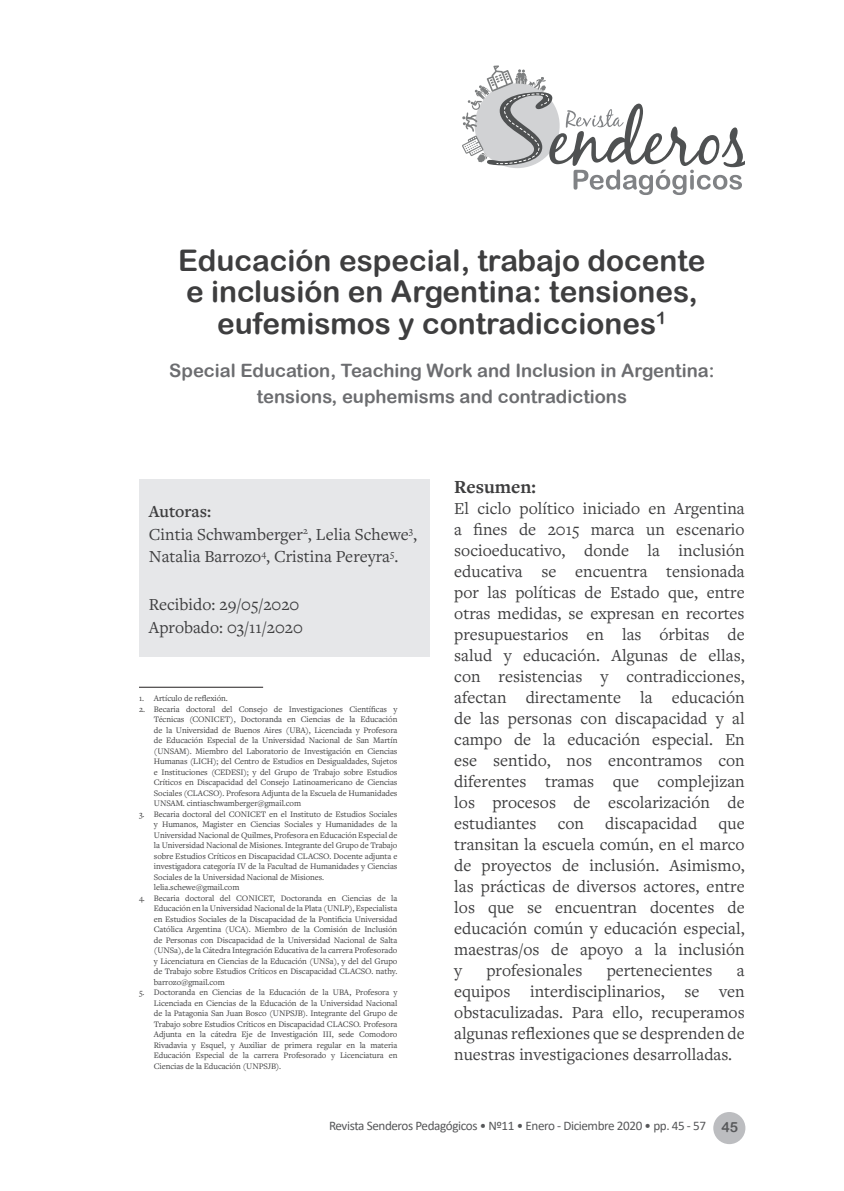
<style>
.page{position:relative;width:844px;height:1191px;background:#fff}
.page>*{position:absolute;margin:0;border:0;box-sizing:border-box;transform-origin:0 0}
.t1{font:29.75px/31.5px "Arial Rounded MT Bold";color:#3e3e3f;text-align:center}
.t2{font:700 19.25px "Freight Text Pro";color:#3e3e3f}
.t3{font:18.38px/25.2px "Arial Rounded MT Bold";color:#6c6d70;text-align:center}
.t4{font:17.5px/21px "Freight Text Pro";color:#3e3e3f}
.t5{font:13.12px "Calibri";letter-spacing:-.03em;color:#57585a}
.t6{font:8.75px/10.5px "Freight Text Pro";letter-spacing:-.01em;color:#3e3e3f;text-align:justify}
.s1{font-weight:600}
.s2{font-family:"Arial Rounded MT Bold";font-size:14px}
</style>
<div class="page">
<div style="left:713px;top:1112px;width:32px;height:32px;background:#bcbdc0;border-radius:50%"></div>
<hr style="left:139px;top:687px;width:124px;height:1px;background:#231f20">
<div style="left:139px;top:479px;width:290px;height:177px;background:#e6e7e9"></div>
<svg style="left:462px;top:65px;width:282px;height:130px"></svg>
<h1 class="t1" style="left:178px;top:244px;width:529px">Educación especial, trabajo docente e inclusión en Argentina: tensiones, eufemismos y contradicciones<sup>1</sup></h1>
<h3 class="t3" style="left:169px;top:358px;width:546px">Special Education, Teaching Work and Inclusion in Argentina: tensions, euphemisms and contradictions</h3>
<h3 class="t4" style="left:149px;top:499px;width:269px;line-height:22.8px"><span class="s1">Autoras:<br></span>Cintia Schwamberger<sup>2</sup>, Lelia Schewe<sup>3</sup>,<br>Natalia Barrozo<sup>4</sup>, Cristina Pereyra<sup>5</sup>.</h3>
<h3 class="t4" style="left:149px;top:592px;width:155px;line-height:22.8px">Recibido: 29/05/2020<br>Aprobado: 03/11/2020</h3>
<p class="t6" style="left:139px;top:693px;width:90px">1. Artículo de reflexión.</p>
<p class="t6" style="left:154px;top:703px;width:245px;text-indent:-15px">2. Becaria doctoral del Consejo de Investigaciones Científicas y Técnicas (CONICET), Doctoranda en Ciencias de la Educación de la Universidad de Buenos Aires (UBA), Licenciada y Profesora de Educación Especial de la Universidad Nacional de San Martín (UNSAM). Miembro del Laboratorio de Investigación en Ciencias Humanas (LICH); del Centro de Estudios en Desigualdades, Sujetos e Instituciones (CEDESI); y del Grupo de Trabajo sobre Estudios Críticos en Discapacidad del Consejo Latinoamericano de Ciencias Sociales (CLACSO). Profesora Adjunta de la Escuela de Humanidades UNSAM. cintiaschwamberger@gmail.com</p>
<p class="t6" style="left:154px;top:808px;width:245px;text-align:left;text-indent:-15px">3. Becaria doctoral del CONICET en el Instituto de Estudios Sociales y Humanos, Magister en Ciencias Sociales y Humanidades de la Universidad Nacional de Quilmes, Profesora en Educación Especial de la Universidad Nacional de Misiones. Integrante del Grupo de Trabajo sobre Estudios Críticos en Discapacidad CLACSO. Docente adjunta e investigadora categoría IV de la Facultad de Humanidades y Ciencias Sociales de la Universidad Nacional de Misiones. lelia.schewe@gmail.com</p>
<p class="t6" style="left:154px;top:892px;width:245px;text-indent:-15px">4. Becaria doctoral del CONICET, Doctoranda en Ciencias de la Educación en la Universidad Nacional de la Plata (UNLP), Especialista en Estudios Sociales de la Discapacidad de la Pontificia Universidad Católica Argentina (UCA). Miembro de la Comisión de Inclusión de Personas con Discapacidad de la Universidad Nacional de Salta (UNSa), de la Cátedra Integración Educativa de la carrera Profesorado y Licenciatura en Ciencias de la Educación (UNSa), y del del Grupo de Trabajo sobre Estudios Críticos en Discapacidad CLACSO. nathy. barrozo@gmail.com</p>
<p class="t6" style="left:154px;top:987px;width:245px;text-indent:-15px">5. Doctoranda en Ciencias de la Educación de la UBA, Profesora y Licenciada en Ciencias de la Educación de la Universidad Nacional de la Patagonia San Juan Bosco (UNPSJB). Integrante del Grupo de Trabajo sobre Estudios Críticos en Discapacidad CLACSO. Profesora Adjunta en la cátedra Eje de Investigación III, sede Comodoro Rivadavia y Esquel, y Auxiliar de primera regular en la materia Educación Especial de la carrera Profesorado y Licenciatura en Ciencias de la Educación (UNPSJB).</p>
<h2 class="t2" style="left:454px;top:474px;width:83px">Resumen:</h2>
<p class="t4" style="left:454px;top:497px;width:292px;text-align:justify">El ciclo político iniciado en Argentina a fines de 2015 marca un escenario socioeducativo, donde la inclusión educativa se encuentra tensionada por las políticas de Estado que, entre otras medidas, se expresan en recortes presupuestarios en las órbitas de salud y educación. Algunas de ellas, con resistencias y contradicciones, afectan directamente la educación de las personas con discapacidad y al campo de la educación especial. En ese sentido, nos encontramos con diferentes tramas que complejizan los procesos de escolarización de estudiantes con discapacidad que transitan la escuela común, en el marco de proyectos de inclusión. Asimismo, las prácticas de diversos actores, entre los que se encuentran docentes de educación común y educación especial, maestras/os de apoyo a la inclusión y</p>
<h3 class="t4" style="left:486px;top:959px;width:97px">profesionales</h3>
<h3 class="t4" style="left:606px;top:959px;width:107px">pertenecientes</h3>
<h3 class="t4" style="left:454px;top:959px;width:292px;text-align:justify;text-indent:282px">a equipos interdisciplinarios, se ven obstaculizadas. Para ello, recuperamos algunas reflexiones que se desprenden de nuestras investigaciones desarrolladas.</h3>
<h3 class="t5" style="left:329px;top:1116px;width:410px">Revista Senderos Pedagógicos • Nº11 • Enero - Diciembre 2020 • pp. 45 - 57 <span class="s2">45</span></h3>
</div>
